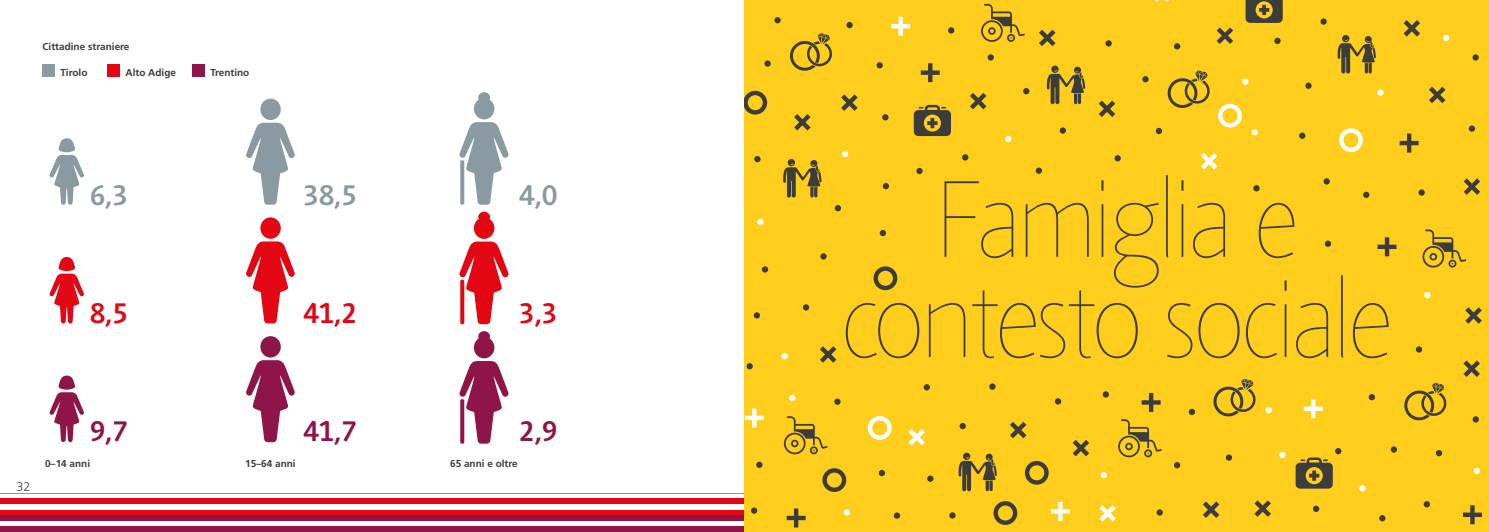
<style>
.page{position:relative;width:1489px;height:532px;background:#fff}
.page>*{position:absolute;margin:0;border:0;box-sizing:border-box;transform-origin:0 0}
.t1{font:100 110.88px/100px "Agilita LT Pro";color:#3c3c3b;text-align:center}
.t2{font:500 30.25px "Agilita LT Pro";color:#899aa2}
.t3{font:500 30.25px "Agilita LT Pro";color:#e30613}
.t4{font:500 30.25px "Agilita LT Pro";color:#8f1448}
.t5{font:300 12.5px "Frutiger LT Std";color:#3c3c3b}
.t6{font:700 10px "Frutiger LT Std";color:#3c3c3b}
</style>
<div class="page">
<div style="left:0;top:498px;width:744px;height:7px;background:#e30613"></div>
<div style="left:0;top:504px;width:744px;height:6px;background:#fff"></div>
<div style="left:0;top:509px;width:744px;height:7px;background:#e30613"></div>
<div style="left:0;top:515px;width:744px;height:6px;background:#8f1448"></div>
<div style="left:0;top:520px;width:744px;height:7px;background:#fff"></div>
<div style="left:0;top:526px;width:744px;height:5px;background:#8f1448"></div>
<div style="left:42px;top:64px;width:13px;height:12px;background:#899aa2"></div>
<div style="left:107px;top:64px;width:13px;height:12px;background:#e30613"></div>
<div style="left:192px;top:64px;width:13px;height:12px;background:#8f1448"></div>
<svg style="left:49px;top:138px;width:35px;height:67px"></svg>
<svg style="left:49px;top:257px;width:35px;height:66px"></svg>
<svg style="left:49px;top:375px;width:35px;height:67px"></svg>
<div style="left:260px;top:99px;width:21px;height:21px;background:#899aa2;border-radius:50%"></div>
<svg style="left:246px;top:123px;width:49px;height:82px"></svg>
<div style="left:260px;top:217px;width:21px;height:22px;background:#e30613;border-radius:50%"></div>
<svg style="left:246px;top:241px;width:49px;height:82px"></svg>
<div style="left:260px;top:336px;width:21px;height:21px;background:#8f1448;border-radius:50%"></div>
<svg style="left:246px;top:360px;width:49px;height:82px"></svg>
<svg style="left:459px;top:92px;width:50px;height:113px"></svg>
<svg style="left:459px;top:211px;width:50px;height:113px"></svg>
<svg style="left:459px;top:331px;width:50px;height:112px"></svg>
<div style="left:744px;top:0;width:744px;height:531px;background:#ffcd1c"></div>
<svg style="left:1378px;top:515px;width:7px;height:6px"></svg>
<svg style="left:1114px;top:155px;width:6px;height:6px"></svg>
<svg style="left:746px;top:363px;width:6px;height:6px"></svg>
<svg style="left:878px;top:469px;width:7px;height:7px"></svg>
<div style="left:753px;top:312px;width:7px;height:6px;background:#3c3c3b;border-radius:50%"></div>
<svg style="left:876px;top:62px;width:6px;height:6px"></svg>
<div style="left:948px;top:27px;width:6px;height:7px;background:#3c3c3b;border-radius:50%"></div>
<svg style="left:820px;top:253px;width:3px;height:6px"></svg>
<svg style="left:1312px;top:505px;width:7px;height:7px"></svg>
<svg style="left:927px;top:475px;width:6px;height:6px"></svg>
<svg style="left:1334px;top:448px;width:7px;height:6px"></svg>
<svg style="left:1298px;top:132px;width:7px;height:7px"></svg>
<svg style="left:1305px;top:83px;width:6px;height:6px"></svg>
<svg style="left:754px;top:156px;width:6px;height:6px"></svg>
<svg style="left:949px;top:512px;width:6px;height:6px"></svg>
<svg style="left:1023px;top:88px;width:6px;height:6px"></svg>
<svg style="left:751px;top:507px;width:6px;height:6px"></svg>
<svg style="left:774px;top:17px;width:6px;height:6px"></svg>
<svg style="left:1274px;top:38px;width:6px;height:6px"></svg>
<svg style="left:882px;top:114px;width:6px;height:6px"></svg>
<svg style="left:1423px;top:501px;width:6px;height:6px"></svg>
<svg style="left:802px;top:304px;width:7px;height:6px"></svg>
<div style="left:1418px;top:189px;width:6px;height:7px;background:#3c3c3b;border-radius:50%"></div>
<svg style="left:846px;top:22px;width:6px;height:6px"></svg>
<div style="left:1188px;top:408px;width:6px;height:7px;background:#3c3c3b;border-radius:50%"></div>
<div style="left:764px;top:60px;width:6px;height:7px;background:#3c3c3b;border-radius:50%"></div>
<svg style="left:959px;top:423px;width:6px;height:6px"></svg>
<svg style="left:1156px;top:509px;width:6px;height:6px"></svg>
<svg style="left:962px;top:154px;width:6px;height:6px"></svg>
<div style="left:1105px;top:40px;width:6px;height:7px;background:#3c3c3b;border-radius:50%"></div>
<div style="left:1472px;top:54px;width:6px;height:7px;background:#3c3c3b;border-radius:50%"></div>
<svg style="left:1155px;top:128px;width:6px;height:6px"></svg>
<div style="left:1173px;top:462px;width:7px;height:6px;background:#3c3c3b;border-radius:50%"></div>
<div style="left:987px;top:54px;width:6px;height:7px;background:#3c3c3b;border-radius:50%"></div>
<svg style="left:1142px;top:76px;width:6px;height:6px"></svg>
<svg style="left:1435px;top:450px;width:6px;height:6px"></svg>
<div style="left:893px;top:512px;width:7px;height:6px;background:#3c3c3b;border-radius:50%"></div>
<svg style="left:1390px;top:446px;width:6px;height:6px"></svg>
<svg style="left:1225px;top:454px;width:6px;height:6px"></svg>
<div style="left:756px;top:461px;width:6px;height:7px;background:#3c3c3b;border-radius:50%"></div>
<div style="left:1320px;top:18px;width:6px;height:7px;background:#3c3c3b;border-radius:50%"></div>
<svg style="left:761px;top:266px;width:7px;height:6px"></svg>
<div style="left:1468px;top:125px;width:6px;height:7px;background:#3c3c3b;border-radius:50%"></div>
<svg style="left:1472px;top:416px;width:6px;height:6px"></svg>
<svg style="left:1173px;top:43px;width:7px;height:6px"></svg>
<div style="left:1059px;top:127px;width:6px;height:7px;background:#3c3c3b;border-radius:50%"></div>
<svg style="left:1415px;top:346px;width:6px;height:6px"></svg>
<svg style="left:822px;top:468px;width:24px;height:24px"></svg>
<svg style="left:1024px;top:460px;width:24px;height:24px"></svg>
<svg style="left:744px;top:91px;width:23px;height:23px"></svg>
<svg style="left:993px;top:501px;width:24px;height:23px"></svg>
<svg style="left:1403px;top:20px;width:16px;height:17px"></svg>
<svg style="left:1254px;top:500px;width:16px;height:16px"></svg>
<svg style="left:1010px;top:422px;width:16px;height:16px"></svg>
<svg style="left:794px;top:114px;width:16px;height:16px"></svg>
<svg style="left:970px;top:93px;width:16px;height:16px"></svg>
<svg style="left:1203px;top:501px;width:16px;height:16px"></svg>
<svg style="left:1216px;top:27px;width:17px;height:17px"></svg>
<svg style="left:1039px;top:30px;width:16px;height:16px"></svg>
<svg style="left:786px;top:508px;width:19px;height:19px"></svg>
<svg style="left:1399px;top:133px;width:19px;height:19px"></svg>
<svg style="left:920px;top:63px;width:19px;height:19px"></svg>
<svg style="left:1463px;top:505px;width:18px;height:19px"></svg>
<svg style="left:820px;top:346px;width:3px;height:16px"></svg>
<svg style="left:1463px;top:178px;width:16px;height:17px"></svg>
<svg style="left:1429px;top:87px;width:16px;height:16px"></svg>
<svg style="left:1098px;top:101px;width:17px;height:16px"></svg>
<svg style="left:1463px;top:360px;width:16px;height:17px"></svg>
<svg style="left:1465px;top:307px;width:16px;height:16px"></svg>
<svg style="left:841px;top:94px;width:16px;height:17px"></svg>
<svg style="left:1072px;top:440px;width:17px;height:16px"></svg>
<svg style="left:757px;top:219px;width:6px;height:6px"></svg>
<svg style="left:1442px;top:35px;width:7px;height:6px"></svg>
<svg style="left:1473px;top:467px;width:6px;height:7px"></svg>
<svg style="left:1005px;top:136px;width:6px;height:6px"></svg>
<svg style="left:1423px;top:292px;width:7px;height:6px"></svg>
<div style="left:841px;top:151px;width:7px;height:6px;background:#fff;border-radius:50%"></div>
<svg style="left:789px;top:394px;width:6px;height:7px"></svg>
<svg style="left:1242px;top:79px;width:6px;height:6px"></svg>
<svg style="left:1359px;top:485px;width:6px;height:6px"></svg>
<svg style="left:1251px;top:129px;width:6px;height:6px"></svg>
<div style="left:1279px;top:451px;width:6px;height:7px;background:#fff;border-radius:50%"></div>
<svg style="left:1100px;top:472px;width:6px;height:6px"></svg>
<div style="left:843px;top:509px;width:7px;height:6px;background:#fff;border-radius:50%"></div>
<svg style="left:1376px;top:89px;width:7px;height:7px"></svg>
<svg style="left:781px;top:353px;width:6px;height:6px"></svg>
<svg style="left:1218px;top:104px;width:23px;height:23px"></svg>
<svg style="left:867px;top:416px;width:24px;height:23px"></svg>
<svg style="left:1339px;top:128px;width:23px;height:24px"></svg>
<svg style="left:1201px;top:153px;width:16px;height:13px"></svg>
<svg style="left:1099px;top:505px;width:16px;height:16px"></svg>
<svg style="left:908px;top:429px;width:16px;height:16px"></svg>
<svg style="left:1050px;top:501px;width:19px;height:19px"></svg>
<svg style="left:891px;top:17px;width:19px;height:19px"></svg>
<svg style="left:744px;top:408px;width:19px;height:19px"></svg>
<svg style="left:1311px;top:411px;width:5px;height:7px"></svg>
<svg style="left:1155px;top:0;width:14px;height:2px"></svg>
<svg style="left:790px;top:33px;width:42px;height:38px"></svg>
<svg style="left:1404px;top:382px;width:43px;height:39px"></svg>
<svg style="left:1167px;top:70px;width:43px;height:38px"></svg>
<svg style="left:1245px;top:0;width:37px;height:23px"></svg>
<svg style="left:1295px;top:457px;width:37px;height:31px"></svg>
<svg style="left:1422px;top:229px;width:43px;height:38px"></svg>
<svg style="left:783px;top:416px;width:44px;height:38px"></svg>
<svg style="left:981px;top:4px;width:43px;height:38px"></svg>
<svg style="left:958px;top:452px;width:38px;height:39px"></svg>
<svg style="left:783px;top:159px;width:38px;height:38px"></svg>
<svg style="left:1337px;top:35px;width:38px;height:38px"></svg>
<svg style="left:1118px;top:419px;width:43px;height:38px"></svg>
<svg style="left:1046px;top:66px;width:39px;height:38px"></svg>
<svg style="left:1217px;top:411px;width:31px;height:6px"></svg>
<svg style="left:913px;top:105px;width:37px;height:31px"></svg>
<svg style="left:823px;top:166px;width:574px;height:245px"></svg>
<p class="t6" style="left:42px;top:41px;width:89px">Cittadine straniere</p>
<p class="t6" style="left:60px;top:67px;width:29px">Tirolo</p>
<p class="t6" style="left:125px;top:67px;width:52px">Alto Adige</p>
<p class="t6" style="left:210px;top:67px;width:40px">Trentino</p>
<h2 class="t2" style="left:90px;top:173px;width:39px">6,3</h2>
<h2 class="t2" style="left:304px;top:173px;width:54px">38,5</h2>
<h2 class="t2" style="left:519px;top:173px;width:39px">4,0</h2>
<h2 class="t3" style="left:90px;top:292px;width:39px">8,5</h2>
<h2 class="t3" style="left:304px;top:292px;width:54px">41,2</h2>
<h2 class="t3" style="left:519px;top:292px;width:39px">3,3</h2>
<p class="t5" style="left:17px;top:479px;width:15px">32</p>
<h2 class="t4" style="left:90px;top:409px;width:39px">9,7</h2>
<h2 class="t4" style="left:304px;top:409px;width:54px">41,7</h2>
<h2 class="t4" style="left:519px;top:409px;width:39px">2,9</h2>
<p class="t6" style="left:45px;top:457px;width:47px">0–14 anni</p>
<p class="t6" style="left:245px;top:457px;width:52px">15–64 anni</p>
<p class="t6" style="left:450px;top:457px;width:69px">65 anni e oltre</p>
<h1 class="t1" style="left:842px;top:169px;width:550px">Famiglia e contesto sociale</h1>
</div>
